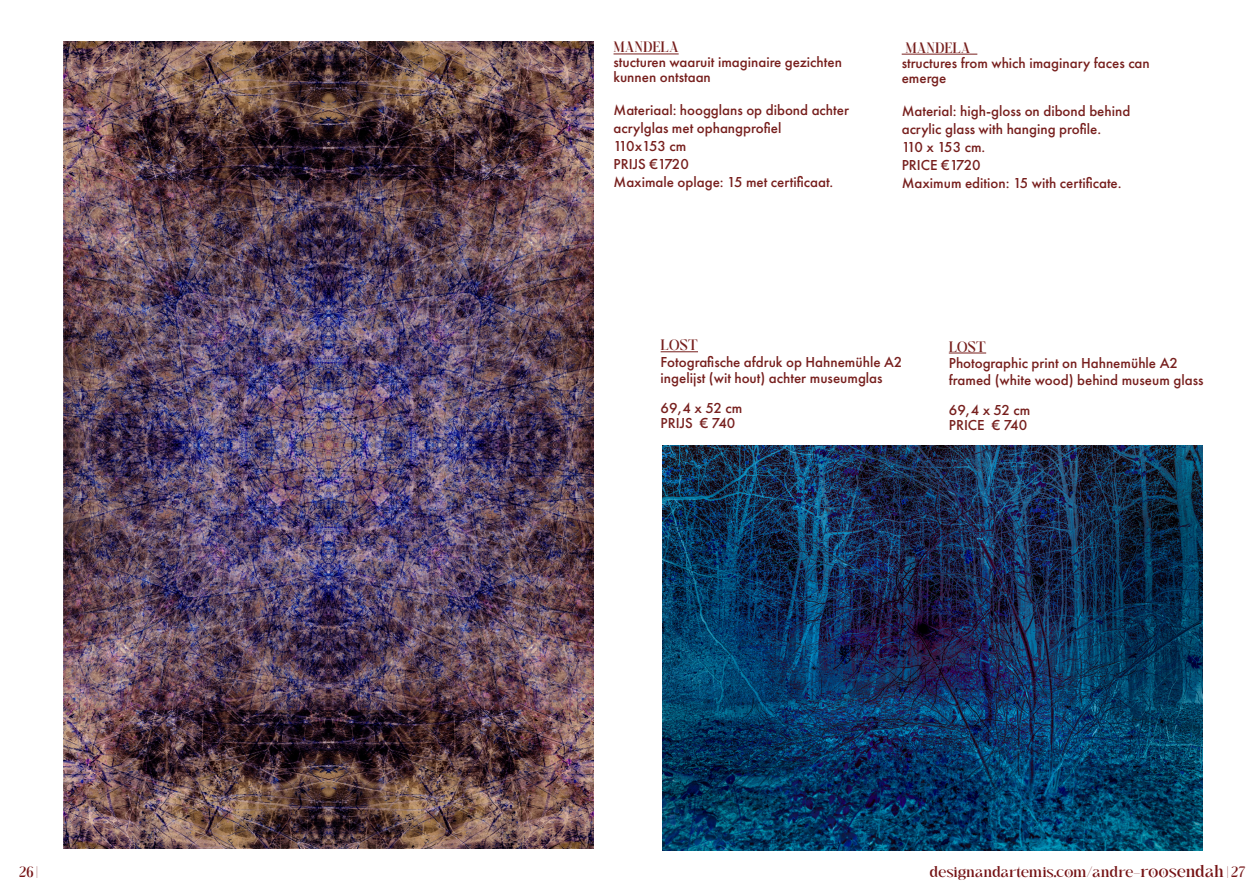
<style>
.page{position:relative;width:1259px;height:893px;background:#fff}
.page>*{position:absolute;margin:0;border:0;box-sizing:border-box;transform-origin:0 0}
.Paragraph_Style_2{font:500 15px/16.5px "Futura PT";color:#771f1d}
.Paragraph_Style_2-2{font:15px "Fusskia Demo";color:#741214}
.Paragraph_Style_2-3{font:15px "Fusskia Demo";color:#771f1d}
.s1{font-size:16.5px}
</style>
<div class="page">
<img style="left:662px;top:445px;width:540px;height:405px">
<img style="left:64px;top:41px;width:529px;height:807px">
<hr style="left:660px;top:351px;width:38px;height:1px;background:#771f1d">
<hr style="left:613px;top:54px;width:65px;height:1px;background:#771f1d">
<hr style="left:901px;top:54px;width:76px;height:1px;background:#771f1d">
<hr style="left:949px;top:353px;width:37px;height:1px;background:#771f1d">
<p class="Paragraph_Style_2-3" style="left:613px;top:41px;width:67px">MANDELA</p>
<p class="Paragraph_Style_2" style="left:613px;top:55px;width:230px;line-height:15px">stucturen waaruit imaginaire gezichten kunnen ontstaan</p>
<p class="Paragraph_Style_2" style="left:613px;top:101px;width:237px;line-height:18px">Materiaal: hoogglans op dibond achter acrylglas met ophangprofiel</p>
<p class="Paragraph_Style_2" style="left:613px;top:138px;width:74px">110x153 cm</p>
<p class="Paragraph_Style_2" style="left:613px;top:156px;width:77px">PRIJS €1720</p>
<p class="Paragraph_Style_2" style="left:613px;top:174px;width:221px">Maximale oplage: 15 met certificaat.</p>
<p class="Paragraph_Style_2-3" style="left:901px;top:42px;width:70px">‘MANDELA</p>
<p class="Paragraph_Style_2" style="left:901px;top:55px;width:250px;line-height:15px">structures from which imaginary faces can emerge</p>
<p class="Paragraph_Style_2" style="left:901px;top:102px;width:230px;line-height:18px">Material: high-gloss on dibond behind acrylic glass with hanging profile.</p>
<p class="Paragraph_Style_2" style="left:901px;top:138px;width:85px">110 x 153 cm.</p>
<p class="Paragraph_Style_2" style="left:901px;top:156px;width:81px">PRICE €1720</p>
<p class="Paragraph_Style_2" style="left:901px;top:174px;width:221px">Maximum edition: 15 with certificate.</p>
<p class="Paragraph_Style_2-3" style="left:660px;top:339px;width:36px">LOST</p>
<p class="Paragraph_Style_2" style="left:660px;top:354px;width:243px">Fotografische afdruk op Hahnemühle A2 ingelijst (wit hout) achter museumglas</p>
<p class="Paragraph_Style_2" style="left:660px;top:400px;width:83px">69,4 x 52 cm</p>
<p class="Paragraph_Style_2" style="left:660px;top:415px;width:76px">PRIJS € 740</p>
<p class="Paragraph_Style_2-3" style="left:949px;top:340px;width:36px">LOST</p>
<p class="Paragraph_Style_2" style="left:949px;top:355px;width:256px">Photographic print on Hahnemühle A2 framed (white wood) behind museum glass</p>
<p class="Paragraph_Style_2" style="left:949px;top:401px;width:83px">69,4 x 52 cm</p>
<p class="Paragraph_Style_2" style="left:949px;top:416px;width:80px">PRICE € 740</p>
<p class="Paragraph_Style_2-2" style="left:19px;top:865px;width:20px">26 |</p>
<p class="Paragraph_Style_2-2" style="left:930px;top:866px;width:317px">designandartemis.com/andre-<span class="s1">roosendah</span> | 27</p>
</div>
